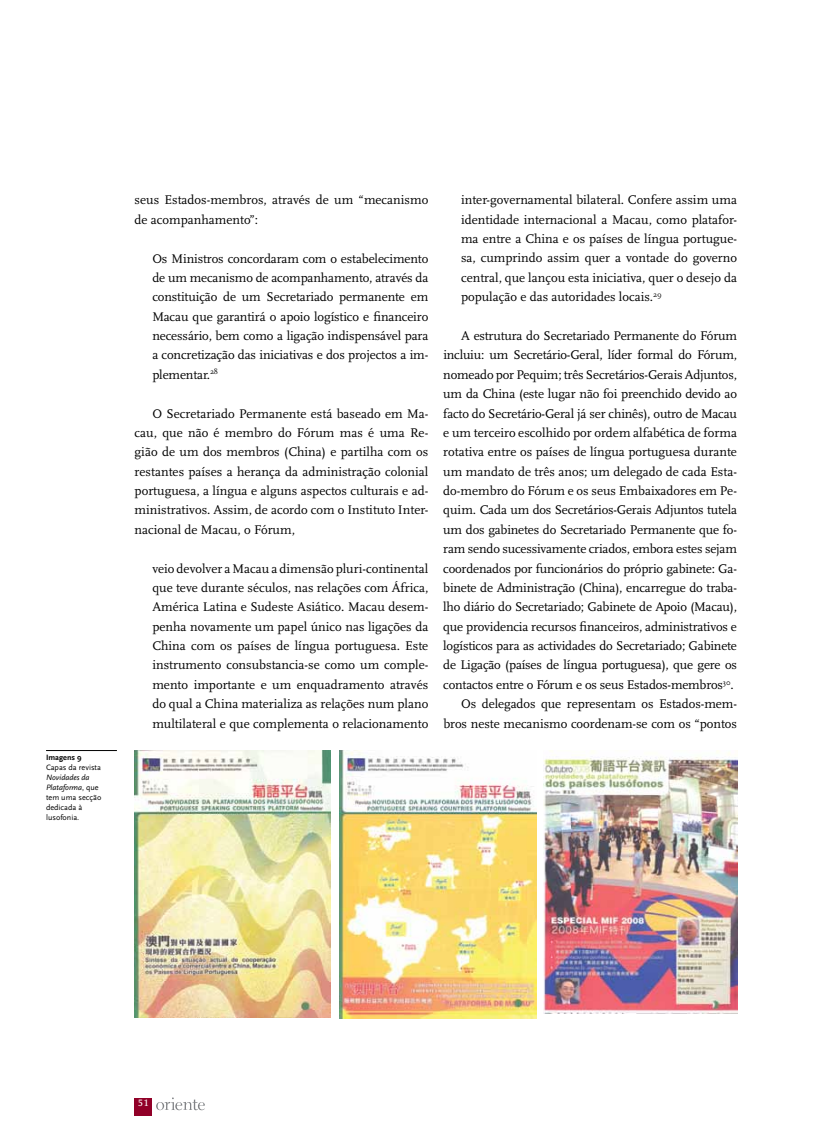
<style>
.page{position:relative;width:815px;height:1134px;background:#fff}
.page>*{position:absolute;margin:0;border:0;box-sizing:border-box;transform-origin:0 0}
.t1{font:13.12px/19.4px "Scala";letter-spacing:-.015em;color:#000;text-align:justify}
.t2{font:11.25px "Scala Caps Expert";color:#fff}
.t3{font:8.12px/10px "Scala Sans";color:#000}
.t4{font:700 8.12px "Scala Sans";color:#000}
.s1{font-style:italic}
</style>
<div class="page">
<div style="left:135px;top:1098px;width:17px;height:17px;background:#910028"></div>
<svg style="left:156px;top:1097px;width:49px;height:13px"></svg>
<img style="left:135px;top:750px;width:196px;height:267px">
<img style="left:339px;top:750px;width:197px;height:268px">
<img style="left:544px;top:750px;width:193px;height:263px">
<hr style="left:46px;top:750px;width:71px;height:1px;background:#000">
<p class="t4" style="left:46px;top:753px;width:37px">Imagens 9</p>
<p class="t3" style="left:46px;top:763px;width:56px">Capas da revista</p>
<p class="t3" style="left:46px;top:773px;width:57px"><span class="s1">Novidades da<br>Plataforma</span>, que tem uma secção dedicada à lusofonia.</p>
<p class="t1" style="left:135px;top:191px;width:295px">seus Estados-membros, através de um “mecanismo de acompanhamento”:</p>
<p class="t1" style="left:152px;top:249px;width:277px">Os Ministros concordaram com o estabelecimento de um mecanismo de acompanhamento, através da constituição de um S ecretariado permanente em Macau que garantirá o apoio logístico e financeiro necessário, bem como a ligação indispensável para a concretização das iniciativas e dos projectos a im&shy;plementar.<sup>28</sup></p>
<p class="t1" style="left:135px;top:404px;width:295px;text-indent:18px">O S ecretariado Permanente está baseado em Ma&shy;cau, que não é membro do Fórum mas é uma Re&shy;gião de um dos membros (China) e partilha com os restantes países a herança da administração colonial portuguesa, a língua e alguns aspectos culturais e ad&shy;ministrativos. Assim, de acordo com o Instituto Inter&shy;nacional de Macau, o Fórum,</p>
<p class="t1" style="left:152px;top:559px;width:277px">veio devolver a Macau a dimensão pluri-continental que teve durante séculos, nas relações com África, América Latina e Sudeste Asiático. Macau desem&shy;penha novamente um papel único nas ligações da China com os países de língua portuguesa. Este instrumento consubstancia-se como um comple&shy;mento importante e um enquadramento através do qual a China materializa as relações num plano multilateral e que complementa o relacionamento</p>
<p class="t1" style="left:461px;top:191px;width:278px">inter-governamental bilateral. Confere assim uma identidade internacional a Macau, como platafor&shy;ma entre a China e os países de língua portugue&shy;sa, cumprindo assim quer a vontade do governo central, que lançou esta iniciativa, quer o desejo da população e das autoridades locais.<sup>29</sup></p>
<p class="t1" style="left:443px;top:326px;width:295px;text-align:right">A estrutura do S ecretariado Permanente do Fórum incluiu: um S ecretário-Geral, líder formal do Fórum, nomeado por Pequim; três S ecretários-Gerais Adjuntos, um da China (este lugar não foi preenchido devido ao facto do S ecretário-Geral já ser chinês), outro de Macau e um terceiro escolhido por ordem alfabética de forma rotativa entre os países de língua portuguesa durante um mandato de três anos; um delegado de cada Esta&shy;do-membro do Fórum e os seus Embaixadores em Pe&shy;quim. Cada um dos S ecretários-Gerais Adjuntos tutela um dos gabinetes do S ecretariado Permanente que fo&shy;ram sendo sucessivamente criados, embora estes sejam coordenados por funcionários do próprio gabinete: Ga&shy;binete de Administração (China), encarregue do traba&shy;lho diário do S ecretariado; Gabinete de Apoio (Macau), que providencia recursos financeiros, administrativos e logísticos para as actividades do S ecretariado; Gabinete de Ligação (países de língua portuguesa), que gere os contactos entre o Fórum e os seus Estados-membros<sup>30</sup>.<br>Os delegados que representam os Estados-mem&shy;bros neste mecanismo coordenam-se com os “pontos</p>
<p class="t2" style="left:138px;top:1097px;width:13px">51</p>
</div>
